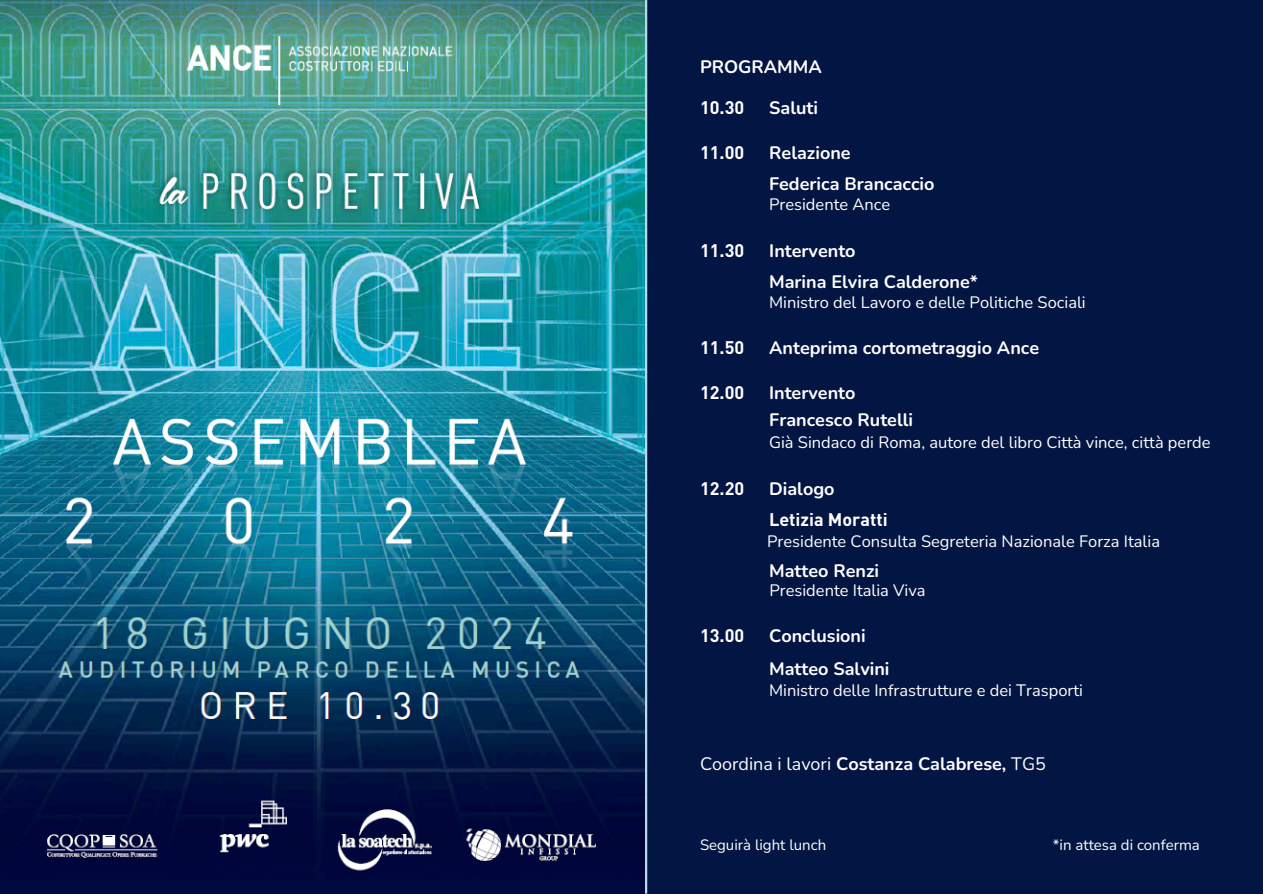
<style>
.page{position:relative;width:1263px;height:894px;background:#fff}
.page>*{position:absolute;margin:0;border:0;box-sizing:border-box;transform-origin:0 0}
.t1{font:700 18px "Nunito";color:#fff}
.t2{font:700 18px "DIN Pro";color:#fff}
.t3{font:18px "Nunito";color:#fff}
.t4{font:16.5px "Nunito";color:#fff}
.t5{font:15px "Nunito";color:#fff}
.s1{font-weight:700}
</style>
<div class="page">
<div style="left:0;top:0;width:1263px;height:893px;background:#021543"></div>
<div style="left:642px;top:0;width:5px;height:893px;background:#b4dae4"></div>
<img style="left:0;top:0;width:645px;height:893px">
<h1 class="t1" style="left:700px;top:54px;width:123px">PROGRAMMA</h1>
<h2 class="t1" style="left:769px;top:96px;width:50px">Saluti</h2>
<h2 class="t2" style="left:700px;top:96px;width:46px">10.30</h2>
<h3 class="t2" style="left:700px;top:140px;width:46px">11.00</h3>
<h2 class="t1" style="left:769px;top:140px;width:83px">Relazione</h2>
<h2 class="t1" style="left:769px;top:172px;width:167px">Federica Brancaccio</h2>
<h2 class="t4" style="left:769px;top:193px;width:123px">Presidente Ance</h2>
<h2 class="t2" style="left:700px;top:238px;width:46px">11.30</h2>
<h2 class="t1" style="left:769px;top:238px;width:88px">Intervento</h2>
<h3 class="t1" style="left:769px;top:270px;width:210px">Marina Elvira Calderone*</h3>
<h2 class="t4" style="left:769px;top:291px;width:318px">Ministro del Lavoro e delle Politiche Sociali</h2>
<h2 class="t2" style="left:700px;top:336px;width:46px">11.50</h2>
<h3 class="t2" style="left:700px;top:381px;width:46px">12.00</h3>
<h2 class="t1" style="left:769px;top:336px;width:271px">Anteprima cortometraggio Ance</h2>
<h2 class="t1" style="left:769px;top:381px;width:88px">Intervento</h2>
<h3 class="t1" style="left:769px;top:408px;width:145px">Francesco Rutelli</h3>
<h2 class="t4" style="left:769px;top:431px;width:443px">Già Sindaco di Roma, autore del libro Città vince, città perde</h2>
<h2 class="t2" style="left:700px;top:476px;width:46px">12.20</h2>
<h2 class="t1" style="left:769px;top:476px;width:67px">Dialogo</h2>
<h3 class="t2" style="left:769px;top:507px;width:120px">Letizia Moratti</h3>
<h3 class="t4" style="left:767px;top:530px;width:394px">Presidente Consulta Segreteria Nazionale Forza Italia</h3>
<p class="t4" style="left:769px;top:579px;width:158px">Presidente Italia Viva</p>
<h2 class="t1" style="left:769px;top:558px;width:112px">Matteo Renzi</h2>
<h3 class="t2" style="left:700px;top:624px;width:46px">13.00</h3>
<h2 class="t1" style="left:769px;top:624px;width:98px">Conclusioni</h2>
<h2 class="t1" style="left:769px;top:657px;width:122px">Matteo Salvini</h2>
<h2 class="t4" style="left:769px;top:679px;width:315px">Ministro delle Infrastrutture e dei Trasporti</h2>
<h2 class="t3" style="left:700px;top:751px;width:347px">Coordina i lavori <span class="s1">Costanza Calabrese,</span> TG5</h2>
<h2 class="t5" style="left:700px;top:834px;width:128px">Seguirà light lunch</h2>
<p class="t5" style="left:1053px;top:834px;width:149px">*in attesa di conferma</p>
</div>
